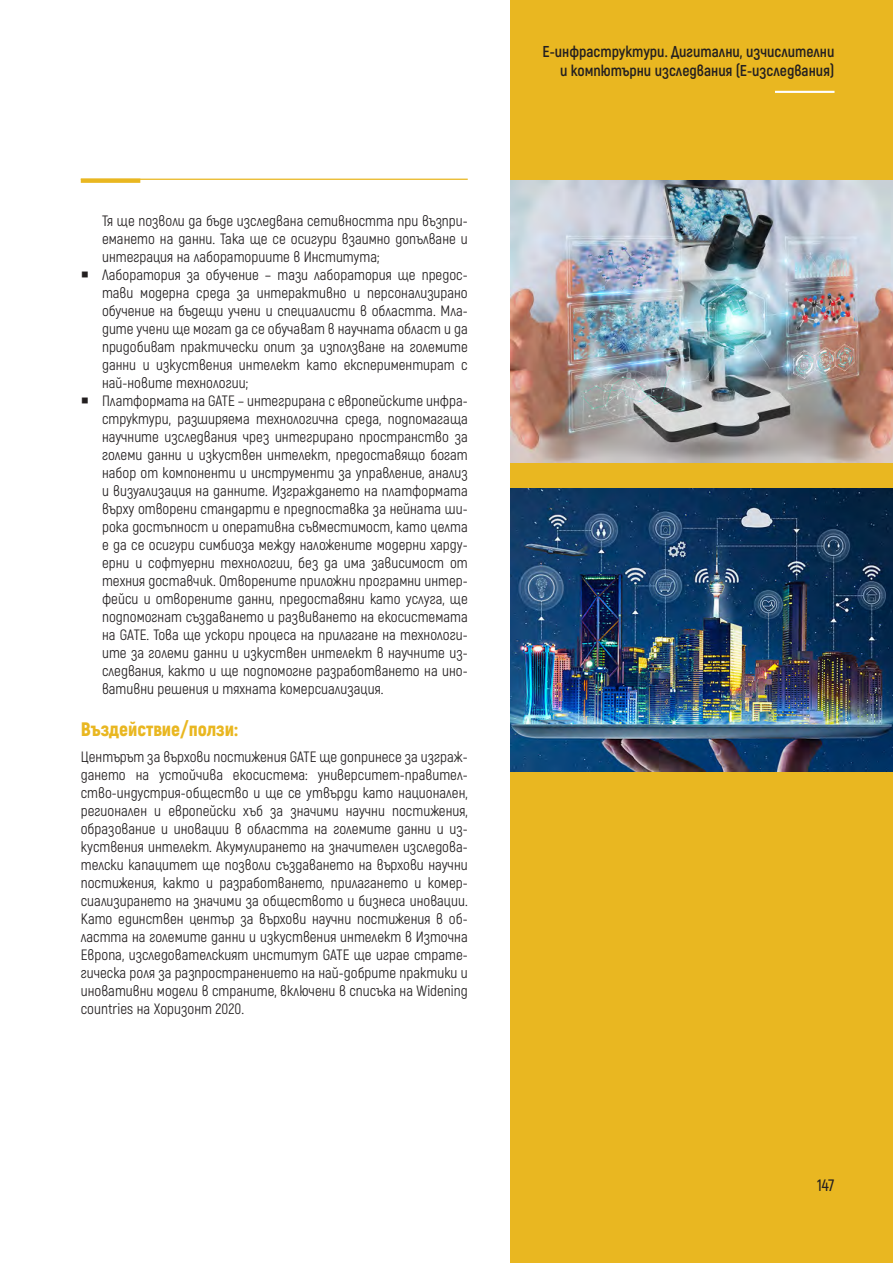
<style>
.page{position:relative;width:893px;height:1263px;background:#fff}
.page>*{position:absolute;margin:0;border:0;box-sizing:border-box;transform-origin:0 0}
.t1{font:900 19.5px "Akrobat";color:#e9b721}
.t2{font:600 16.5px "Akrobat";color:#231f20}
.t3{font:700 15.75px "Akrobat";color:#231f20}
.t4{font:15px/18px "Akrobat";color:#231f20;text-align:justify}
</style>
<div class="page">
<div style="left:510px;top:0;width:383px;height:1263px;background:#e9b721"></div>
<hr style="left:775px;top:91px;width:59px;height:2px;background:#fff">
<hr style="left:81px;top:179px;width:387px;height:1px;background:#e9b721">
<svg style="left:81px;top:180px;width:59px;height:3px"></svg>
<img style="left:510px;top:181px;width:383px;height:282px">
<img style="left:510px;top:489px;width:383px;height:282px">
<p class="t4" style="left:102px;top:212px;width:367px">Тя ще позволи да бъде изследвана сетивността при възпри&shy;емането на данни. Така ще се осигури взаимно допълване и интеграция на лабораториите в Института;</p>
<p class="t4" style="left:102px;top:266px;width:367px">Лаборатория за обучение – тази лаборатория ще предос&shy;тави модерна среда за интерактивно и персонализирано обучение на бъдещи учени и специалисти в областта. Мла&shy;дите учени ще могат да се обучават в научната област и да придобиват практически опит за използване на големите данни и изкуствения интелект като експериментират с най-новите технологии;</p>
<p class="t4" style="left:102px;top:392px;width:367px">Платформата на GATE – интегрирана с европейските инфра&shy;структури, разширяема технологична среда, подпомагаща научните изследвания чрез интегрирано пространство за големи данни и изкуствен интелект, предоставящо богат набор от компоненти и инструменти за управление, анализ и визуализация на данните. Изграждането на платформата върху отворени стандарти е предпоставка за нейната ши&shy;рока достъпност и оперативна съвместимост, като целта е да се осигури симбиоза между наложените модерни харду&shy;ерни и софтуерни технологии, без да има зависимост от техния доставчик. Отворените приложни програмни интер&shy;фейси и отворените данни, предоставяни като услуга, ще подпомогнат създаването и развиването на екосистемата на GATE. Това ще ускори процеса на прилагане на технологи&shy;ите за големи данни и изкуствен интелект в научните из&shy;следвания, както и ще подпомогне разработването на ино&shy;вативни решения и тяхната комерсиализация.</p>
<p class="t1" style="left:81px;top:716px;width:159px">Въздействие/ползи:</p>
<p class="t4" style="left:81px;top:748px;width:388px">Центърът за върхови постижения GATE ще допринесе за изграж&shy;дането на устойчива екосистема: университет-правител&shy;ство-индустрия-общество и ще се утвърди като национален, регионален и европейски хъб за значими научни постижения, образование и иновации в областта на големите данни и из&shy;куствения интелект. Акумулирането на значителен изследова&shy;телски капацитет ще позволи създаването на върхови научни постижения, както и разработването, прилагането и комер&shy;сиализирането на значими за обществото и бизнеса иновации.<br>Като единствен център за върхови научни постижения в об&shy;ластта на големите данни и изкуствения интелект в Източна Европа, изследователският институт GATE ще играе страте&shy;гическа роля за разпространението на най-добрите практики и иновативни модели в страните, включени в списъка на Widening countries на Хоризонт 2020.</p>
<p class="t3" style="left:542px;top:42px;width:294px">Е-инфраструктури. Дигитални, изчислителни</p>
<p class="t3" style="left:560px;top:61px;width:276px">и компютърни изследвания (Е-изследвания)</p>
<p class="t2" style="left:817px;top:1175px;width:19px">147</p>
</div>
